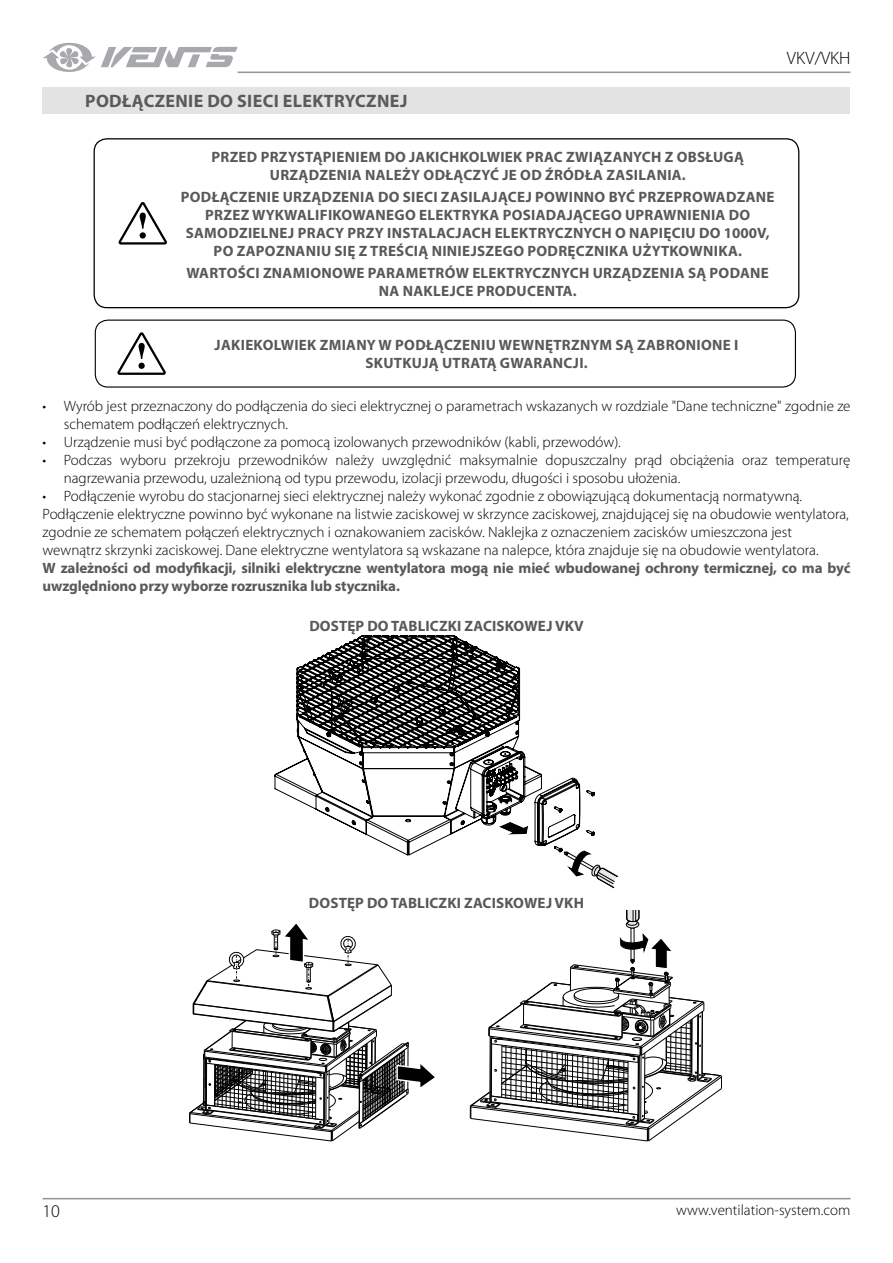
<style>
.page{position:relative;width:893px;height:1263px;background:#fff}
.page>*{position:absolute;margin:0;border:0;box-sizing:border-box;transform-origin:0 0}
.t1{font:700 18px "Myriad Pro";letter-spacing:.02em;color:#595a5c}
.t2{font:300 18px "Myriad Pro";color:#000}
.t3{font:300 15px/18px "Myriad Pro";color:#000}
.t4{font:700 15px/18px "Myriad Pro";letter-spacing:.02em;color:#58595b;text-align:center}
.t5{font:700 15px/18px "Myriad Pro";letter-spacing:-.01em;color:#58595b}
</style>
<div class="page">
<hr style="left:43px;top:1198px;width:807px;height:1px;background:#939598">
<hr style="left:238px;top:72px;width:612px;height:1px;background:#939598">
<svg style="left:43px;top:43px;width:195px;height:29px"></svg>
<svg style="left:274px;top:635px;width:321px;height:220px"></svg>
<svg style="left:497px;top:821px;width:32px;height:14px"></svg>
<svg style="left:563px;top:850px;width:56px;height:38px"></svg>
<svg style="left:189px;top:924px;width:246px;height:217px"></svg>
<svg style="left:470px;top:911px;width:252px;height:230px"></svg>
<div style="left:94px;top:138px;width:705px;height:170px;border:1px solid #000;border-radius:13px"></div>
<svg style="left:118px;top:202px;width:49px;height:42px"></svg>
<div style="left:43px;top:87px;width:807px;height:27px;background:#e4e3e3"></div>
<div style="left:95px;top:320px;width:701px;height:68px;border:1px solid #000;border-radius:13px"></div>
<svg style="left:117px;top:332px;width:49px;height:43px"></svg>
<p class="t1" style="left:85px;top:89px;width:324px">PODŁĄCZENIE DO SIECI ELEKTRYCZNEJ</p>
<p class="t2" style="left:787px;top:48px;width:65px">VKV/VKH</p>
<p class="t4" style="left:211px;top:147px;width:534px">PRZED PRZYSTĄPIENIEM DO JAKICHKOLWIEK PRAC ZWIĄZANYCH Z OBSŁUGĄ<br>URZĄDZENIA NALEŻY ODŁĄCZYĆ JE OD ŹRÓDŁA ZASILANIA.</p>
<p class="t4" style="left:181px;top:187px;width:595px">PODŁĄCZENIE URZĄDZENIA DO SIECI ZASILAJĄCEJ POWINNO BYĆ PRZEPROWADZANE PRZEZ WYKWALIFIKOWANEGO ELEKTRYKA POSIADAJĄCEGO UPRAWNIENIA DO SAMODZIELNEJ PRACY PRZY INSTALACJACH ELEKTRYCZNYCH O NAPIĘCIU DO 1000V, PO ZAPOZNANIU SIĘ Z TREŚCIĄ NINIEJSZEGO PODRĘCZNIKA UŻYTKOWNIKA.</p>
<p class="t4" style="left:186px;top:264px;width:584px">WARTOŚCI ZNAMIONOWE PARAMETRÓW ELEKTRYCZNYCH URZĄDZENIA SĄ PODANE<br>NA NAKLEJCE PRODUCENTA.</p>
<p class="t4" style="left:215px;top:336px;width:525px">JAKIEKOLWIEK ZMIANY W PODŁĄCZENIU WEWNĘTRZNYM SĄ ZABRONIONE I<br>SKUTKUJĄ UTRATĄ GWARANCJI.</p>
<p class="t3" style="left:64px;top:397px;width:788px;text-indent:-21px">• Wyrób jest przeznaczony do podłączenia do sieci elektrycznej o parametrach wskazanych w rozdziale "Dane techniczne" zgodnie ze schematem podłączeń elektrycznych.</p>
<p class="t3" style="left:43px;top:433px;width:580px">• Urządzenie musi być podłączone za pomocą izolowanych przewodników (kabli, przewodów).</p>
<p class="t3" style="left:64px;top:451px;width:788px;text-indent:-21px">• Podczas wyboru przekroju przewodników należy uwzględnić maksymalnie dopuszczalny prąd obciążenia oraz temperaturę nagrzewania przewodu, uzależnioną od typu przewodu, izolacji przewodu, długości i sposobu ułożenia.</p>
<p class="t3" style="left:43px;top:487px;width:808px">• Podłączenie wyrobu do stacjonarnej sieci elektrycznej należy wykonać zgodnie z obowiązującą dokumentacją normatywną.<br>Podłączenie elektryczne powinno być wykonane na listwie zaciskowej w skrzynce zaciskowej, znajdującej się na obudowie wentylatora, zgodnie ze schematem połączeń elektrycznych i oznakowaniem zacisków. Naklejka z oznaczeniem zacisków umieszczona jest wewnątrz skrzynki zaciskowej. Dane elektryczne wentylatora są wskazane na nalepce, która znajduje się na obudowie wentylatora.</p>
<p class="t5" style="left:43px;top:558px;width:809px">W zależności od modyfikacji, silniki elektryczne wentylatora mogą nie mieć wbudowanej ochrony termicznej, co ma być uwzględniono przy wyborze rozrusznika lub stycznika.</p>
<p class="t4" style="left:309px;top:616px;width:276px">DOSTĘP DO TABLICZKI ZACISKOWEJ VKV</p>
<p class="t2" style="left:43px;top:1201px;width:19px">10</p>
<p class="t4" style="left:309px;top:893px;width:277px">DOSTĘP DO TABLICZKI ZACISKOWEJ VKH</p>
<p class="t3" style="left:676px;top:1201px;width:176px">www.ventilation-system.com</p>
</div>
